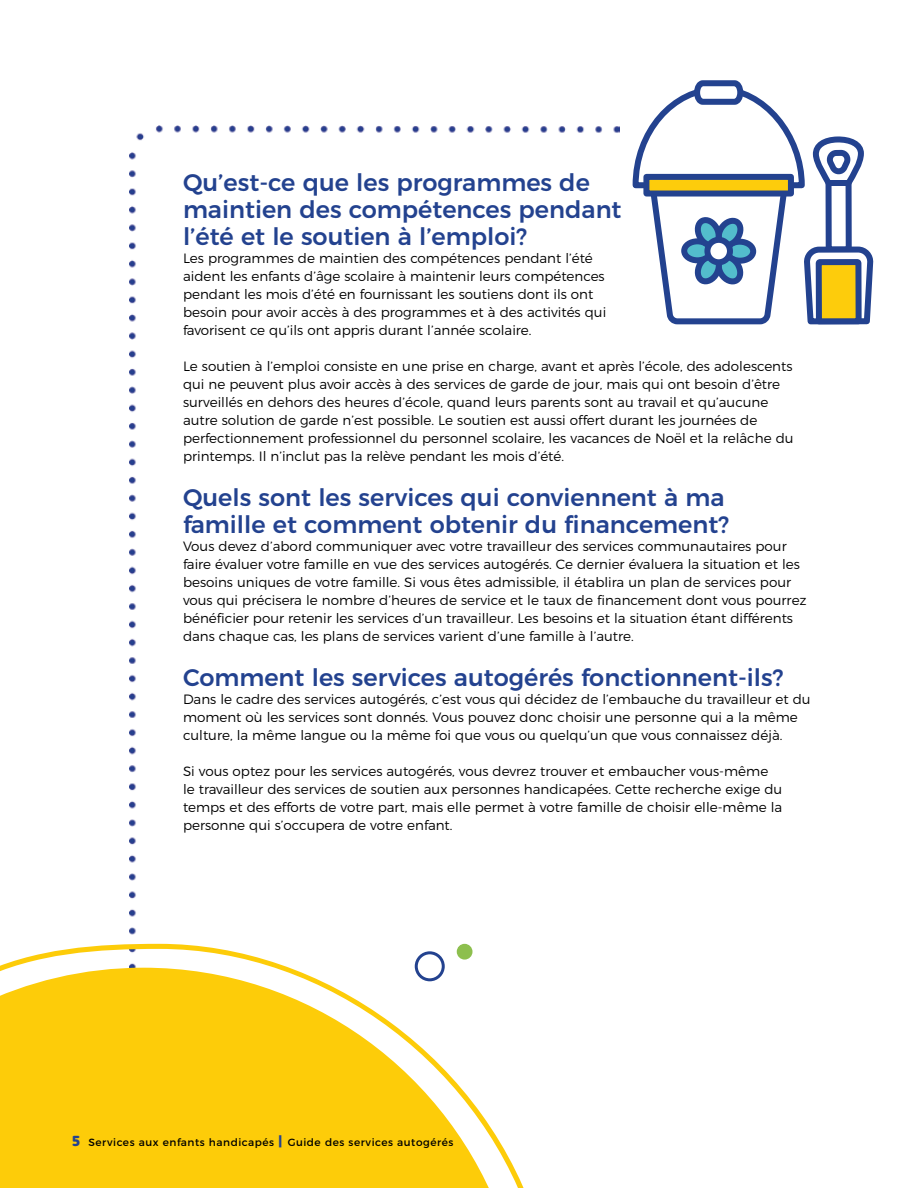
<style>
.page{position:relative;width:918px;height:1188px;background:#fff}
.page>*{position:absolute;margin:0;border:0;box-sizing:border-box;transform-origin:0 0}
.Subhead{font:500 24px/27px "Montserrat";color:#23428f}
.t1{font:300 13.5px/18px "Montserrat";color:#000}
.t2{font:10.5px "Montserrat";letter-spacing:.05em;color:#000}
.s1{font-family:"October DL";font-weight:900;font-size:13.5px;color:#23428f}
.s2{font-weight:900;font-size:13.5px;color:#23428f}
</style>
<div class="page">
<img style="left:129px;top:125px;width:490px;height:819px">
<svg style="left:0;top:944px;width:524px;height:244px;fill:#fdcc09"></svg>
<div style="left:415px;top:951px;width:30px;height:30px;border:3px solid #23428f;border-radius:50%"></div>
<div style="left:458px;top:945px;width:14px;height:14px;background:#8dbf4e;border-radius:50%"></div>
<div style="left:457px;top:944px;width:15px;height:16px;border:2px solid #8dbf4e;border-radius:50%"></div>
<svg style="left:632px;top:80px;width:241px;height:245px"></svg>
<h1 class="Subhead" style="left:183px;top:167px;width:440px">Qu’est-ce que les programmes de maintien des compétences pendant l’été et le soutien à l’emploi?</h1>
<p class="t1" style="left:183px;top:248px;width:425px">Les programmes de maintien des compétences pendant l’été aident les enfants d’âge scolaire à maintenir leurs compétences pendant les mois d’été en fournissant les soutiens dont ils ont besoin pour avoir accès à des programmes et à des activités qui favorisent ce qu’ils ont appris durant l’année scolaire.</p>
<p class="t1" style="left:183px;top:356px;width:612px">Le soutien à l’emploi consiste en une prise en charge, avant et après l’école, des adolescents qui ne peuvent plus avoir accès à des services de garde de jour, mais qui ont besoin d’être surveillés en dehors des heures d’école, quand leurs parents sont au travail et qu’aucune autre solution de garde n’est possible. Le soutien est aussi offert durant les journées de perfectionnement professionnel du personnel scolaire, les vacances de Noël et la relâche du printemps. Il n’inclut pas la relève pendant les mois d’été.</p>
<h1 class="Subhead" style="left:183px;top:482px;width:548px">Quels sont les services qui conviennent à ma famille et comment obtenir du financement?</h1>
<p class="t1" style="left:183px;top:536px;width:625px">Vous devez d’abord communiquer avec votre travailleur des services communautaires pour faire évaluer votre famille en vue des services autogérés. Ce dernier évaluera la situation et les besoins uniques de votre famille. Si vous êtes admissible, il établira un plan de services pour vous qui précisera le nombre d’heures de service et le taux de financement dont vous pourrez bénéficier pour retenir les services d’un travailleur. Les besoins et la situation étant différents dans chaque cas, les plans de services varient d’une famille à l’autre.</p>
<h1 class="Subhead" style="left:183px;top:662px;width:602px">Comment les services autogérés fonctionnent-ils?</h1>
<p class="t1" style="left:183px;top:689px;width:629px">Dans le cadre des services autogérés, c’est vous qui décidez de l’embauche du travailleur et du moment où les services sont donnés. Vous pouvez donc choisir une personne qui a la même culture, la même langue ou la même foi que vous ou quelqu’un que vous connaissez déjà.</p>
<p class="t1" style="left:183px;top:761px;width:601px">Si vous optez pour les services autogérés, vous devrez trouver et embaucher vous-même le travailleur des services de soutien aux personnes handicapées. Cette recherche exige du temps et des efforts de votre part, mais elle permet à votre famille de choisir elle-même la personne qui s’occupera de votre enfant.</p>
<p class="t2" style="left:72px;top:1134px;width:383px"><span class="s1">5</span> Services aux enfants handicapés <span class="s2">|</span> Guide des services autogérés</p>
</div>
